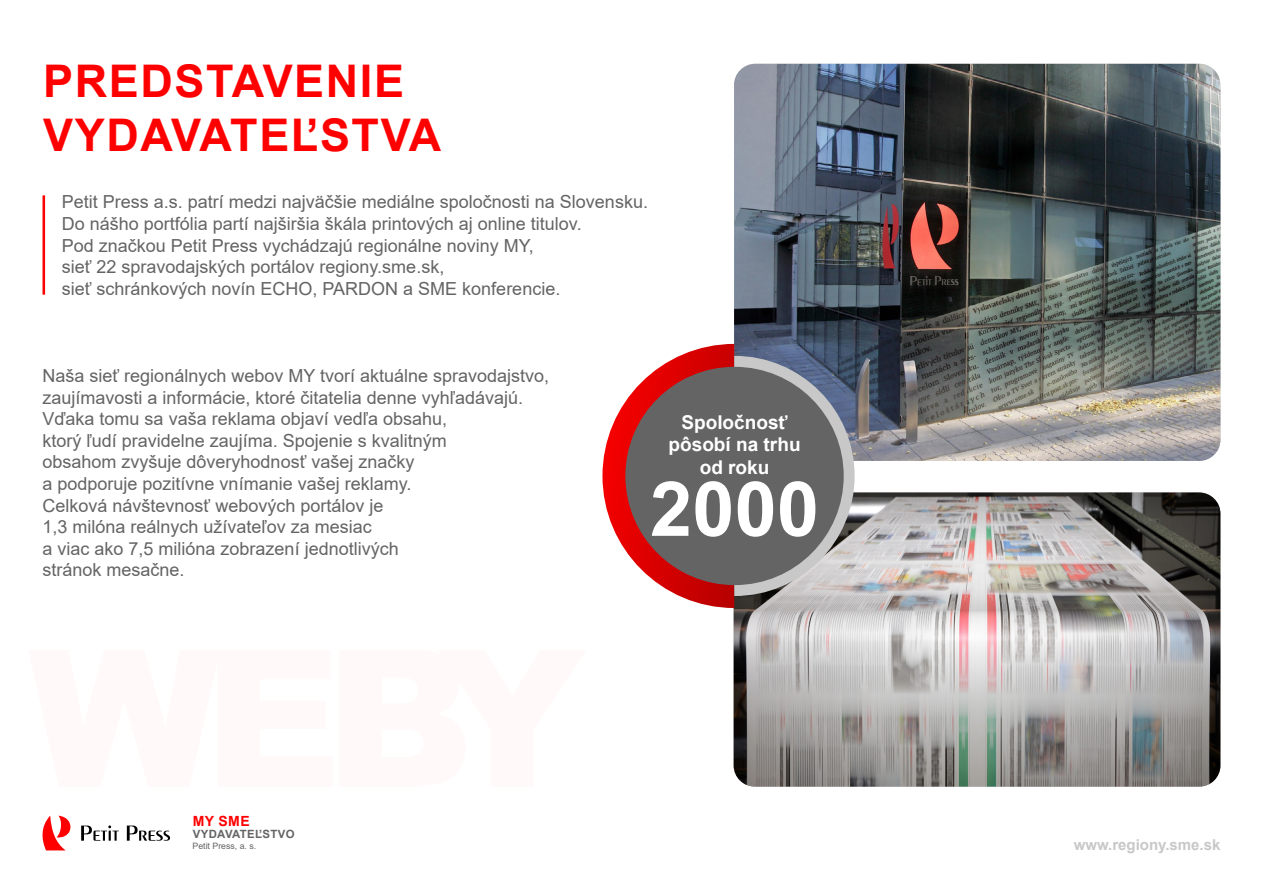
<style>
.page{position:relative;width:1263px;height:893px;background:#fff}
.page>*{position:absolute;margin:0;border:0;box-sizing:border-box;transform-origin:0 0}
.t1{font:700 76.05px "Arial";color:#fff}
.t2{font:700 45px/54px "Arial";letter-spacing:.035em;color:#f00}
.t3{font:700 19.05px/22.8px "Arial";color:#fff;text-align:center}
.t4{font:18px/21.6px "Arial";color:#646464}
.t5{font:700 15px "Arial";color:#c8c8c8}
.t6{font:700 13.95px "Arial";color:#f00}
.t7{font:700 11.4px "Arial";letter-spacing:.035em;color:#646464}
.t8{font:8.7px "Arial";color:#646464}
</style>
<div class="page">
<svg style="left:81px;top:825px;width:89px;height:16px"></svg>
<svg style="left:42px;top:816px;width:29px;height:34px"></svg>
<hr style="left:43px;top:195px;width:2px;height:100px;background:#f00">
<img style="left:734px;top:64px;width:486px;height:397px">
<img style="left:734px;top:492px;width:486px;height:295px">
<svg style="left:602px;top:344px;width:253px;height:264px"></svg>
<div style="left:625px;top:367px;width:219px;height:218px;background:#646464;border-radius:50%"></div>
<h2 class="t2" style="left:43px;top:54px;width:400px">PREDSTAVENIE<br>VYDAVATEĽSTVA</h2>
<p class="t4" style="left:62px;top:191px;width:588px">Petit Press a.s. patrí medzi najväčšie mediálne spoločnosti na Slovensku.<br>Do nášho portfólia partí najširšia škála printových aj online titulov.<br>Pod značkou Petit Press vychádzajú regionálne noviny MY,<br>sieť 22 spravodajských portálov regiony.sme.sk,<br>sieť schránkových novín ECHO, PARDON a SME konferencie.</p>
<p class="t4" style="left:43px;top:365px;width:508px">Naša sieť regionálnych webov MY tvorí aktuálne spravodajstvo, zaujímavosti a informácie, ktoré čitatelia denne vyhľadávajú.<br>Vďaka tomu sa vaša reklama objaví vedľa obsahu,<br>ktorý ľudí pravidelne zaujíma. Spojenie s kvalitným<br>obsahom zvyšuje dôveryhodnosť vašej značky<br>a podporuje pozitívne vnímanie vašej reklamy.<br>Celková návštevnosť webových portá lov je<br>1,3 milóna reálnych užívateľov za mesiac<br>a viac ako 7,5 milióna zobrazení jednotlivých<br>stránok mesačne.</p>
<p class="t6" style="left:193px;top:811px;width:58px">MY SME</p>
<p class="t8" style="left:193px;top:839px;width:65px">Petit Press, a. s.</p>
<p class="t7" style="left:193px;top:826px;width:104px">VYDAVATEĽSTVO</p>
<p class="t3" style="left:668px;top:411px;width:134px">Spoločnosť pôsobí na trhu od roku</p>
<h1 class="t1" style="left:650px;top:455px;width:171px">2000</h1>
<p class="t5" style="left:1074px;top:835px;width:148px">www.regiony.sme.sk</p>
</div>
